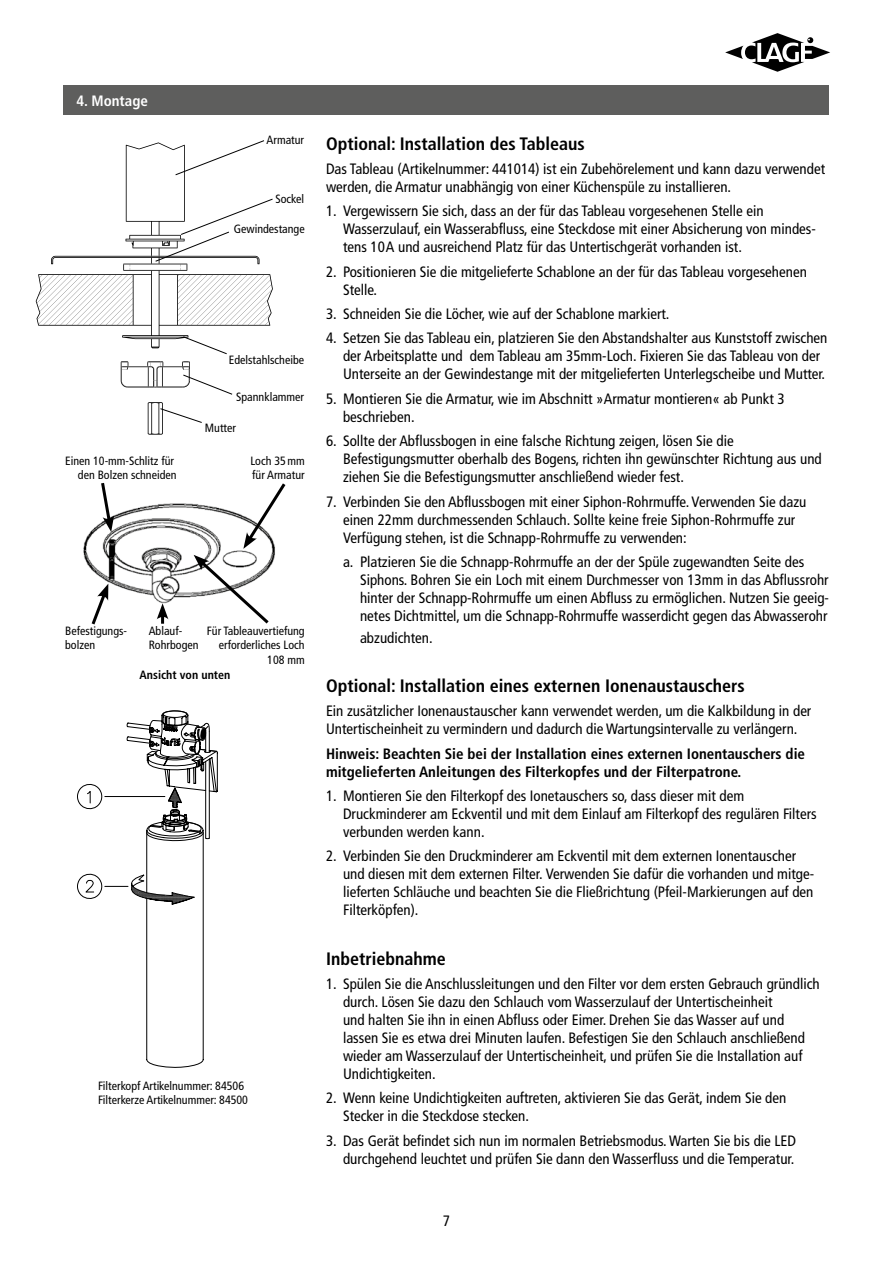
<style>
.page{position:relative;width:893px;height:1263px;background:#fff}
.page>*{position:absolute;margin:0;border:0;box-sizing:border-box;transform-origin:0 0}
.t1{font:700 condensed 18px "Frutiger LT Std";color:#000}
.t2{font:condensed 15px/18px "Frutiger LT Std";color:#000}
.t3{font:700 condensed 15px/18px "Frutiger LT Std";color:#000}
.t4{font:700 condensed 15px "Frutiger LT Std";color:#fff}
.t5{font:condensed 12px/14.4px "Frutiger LT Std";color:#000}
.t6{font:700 condensed 12px "Frutiger LT Std";color:#000}
</style>
<div class="page">
<svg style="left:725px;top:33px;width:105px;height:39px"></svg>
<div style="left:64px;top:85px;width:765px;height:30px;background:#5e5e5d"></div>
<img style="left:83px;top:503px;width:192px;height:100px">
<svg style="left:99px;top:482px;width:15px;height:50px"></svg>
<svg style="left:243px;top:483px;width:43px;height:66px"></svg>
<svg style="left:89px;top:584px;width:20px;height:41px"></svg>
<svg style="left:157px;top:603px;width:11px;height:21px"></svg>
<svg style="left:194px;top:555px;width:78px;height:69px"></svg>
<svg style="left:77px;top:710px;width:141px;height:358px"></svg>
<svg style="left:36px;top:142px;width:149px;height:293px"></svg>
<svg style="left:175px;top:140px;width:89px;height:36px"></svg>
<svg style="left:37px;top:198px;width:236px;height:197px"></svg>
<svg style="left:160px;top:408px;width:42px;height:15px"></svg>
<p class="t4" style="left:76px;top:92px;width:73px">4. Montage</p>
<p class="t5" style="left:267px;top:133px;width:39px">Armatur</p>
<p class="t5" style="left:275px;top:191px;width:30px">Sockel</p>
<p class="t5" style="left:234px;top:222px;width:72px">Gewindestange</p>
<p class="t5" style="left:229px;top:352px;width:77px">Edelstahlscheibe</p>
<p class="t5" style="left:236px;top:390px;width:69px">Spannklammer</p>
<p class="t5" style="left:205px;top:421px;width:33px">Mutter</p>
<p class="t5" style="left:65px;top:453px;width:113px;text-align:right">Einen 10-mm-Schlitz für den Bolzen schneiden</p>
<p class="t5" style="left:250px;top:453px;width:56px">Loch 35 mm für Armatur</p>
<p class="t5" style="left:65px;top:623px;width:63px">Befestigungs&shy;bolzen</p>
<p class="t5" style="left:207px;top:623px;width:99px;text-align:right">Für Tableauvertiefung erforderliches Loch<br>108 mm</p>
<p class="t5" style="left:149px;top:623px;width:51px">Ablauf-<br>Rohrbogen</p>
<p class="t6" style="left:140px;top:667px;width:92px">Ansicht von unten</p>
<p class="t5" style="left:98px;top:1078px;width:151px">Filterkopf Artikelnummer: 84506<br>Filterkerze Artikelnummer: 84500</p>
<p class="t1" style="left:326px;top:133px;width:260px">Optional: Installation des Tableaus</p>
<p class="t2" style="left:326px;top:160px;width:501px">Das Tableau (Artikelnummer: 441014) ist ein Zubehörelement und kann dazu verwendet werden, die Armatur unabhängig von einer Küchenspüle zu installieren.</p>
<p class="t2" style="left:343px;top:202px;width:474px;text-indent:-17px">1. Vergewissern Sie sich, dass an der für das Tableau vorgesehenen Stelle ein<br>Wasserzulauf, ein Wasserabfluss, eine Steckdose mit einer Absicherung von mindes&shy;tens 10 A und ausreichend Platz für das Untertischgerät vorhanden ist.</p>
<p class="t2" style="left:343px;top:263px;width:465px;text-indent:-17px">2. Positionieren Sie die mitgelieferte Schablone an der für das Tableau vorgesehenen<br>Stelle.</p>
<p class="t2" style="left:326px;top:305px;width:345px">3. Schneiden Sie die Löcher, wie auf der Schablone markiert.</p>
<p class="t2" style="left:343px;top:329px;width:486px;text-indent:-17px">4. Setzen Sie das Tableau ein, platzieren Sie den Abstandshalter aus Kunststoff zwischen der Arbeitsplatte und dem Tableau am 35mm-Loch. Fixieren Sie das Tableau von der<br>Unterseite an der Gewindestange mit der mitgelieferten Unterlegscheibe und Mutter.</p>
<p class="t2" style="left:343px;top:390px;width:443px;text-indent:-17px">5. Montieren Sie die Armatur, wie im Abschnitt »Armatur montieren« ab Punkt 3 beschrieben.</p>
<p class="t2" style="left:343px;top:432px;width:480px;text-indent:-17px">6. Sollte der Abflussbogen in eine falsche Richtung zeigen, lösen Sie die<br>Befestigungsmutter oberhalb des Bogens, richten ihn gewünschter Richtung aus und ziehen Sie die Befestigungsmutter anschließend wieder fest.</p>
<p class="t2" style="left:343px;top:492px;width:465px;text-indent:-17px">7. Verbinden Sie den Abflussbogen mit einer Siphon-Rohrmuffe. Verwenden Sie dazu einen 22mm durchmessenden Schlauch. Sollte keine freie Siphon-Rohrmuffe zur<br>Verfügung stehen, ist die Schnapp-Rohrmuffe zu verwenden:</p>
<p class="t2" style="left:360px;top:553px;width:470px;text-indent:-17px">a. Platzieren Sie die Schnapp-Rohrmuffe an der der Spüle zugewandten Seite des Siphons. Bohren Sie ein Loch mit einem Durchmesser von 13mm in das Abflussrohr hinter der Schnapp-Rohrmuffe um einen Abfluss zu ermöglichen. Nutzen Sie geeig&shy;netes Dichtmittel, um die Schnapp-Rohrmuffe wasserdicht gegen das Abwasserohr</p>
<p class="t2" style="left:360px;top:628px;width:74px">abzudichten.</p>
<p class="t1" style="left:326px;top:675px;width:420px">Optional: Installation eines externen Ionenaustauschers</p>
<p class="t2" style="left:326px;top:702px;width:487px">Ein zusätzlicher Ionenaustauscher kann verwendet werden, um die Kalkbildung in der<br>Untertischeinheit zu vermindern und dadurch die Wartungsintervalle zu verlängern.</p>
<p class="t3" style="left:326px;top:744px;width:481px">Hinweis: Beachten Sie bei der Installation eines externen Ionentauschers die mitgelieferten Anleitungen des Filterkopfes und der Filterpatrone.</p>
<p class="t2" style="left:343px;top:787px;width:475px;text-indent:-17px">1. Montieren Sie den Filterkopf des Ionetauschers so, dass dieser mit dem<br>Druckminderer am Eckventil und mit dem Einlauf am Filterkopf des regulären Filters verbunden werden kann.</p>
<p class="t2" style="left:343px;top:847px;width:473px;text-indent:-17px">2. Verbinden Sie den Druckminderer am Eckventil mit dem externen Ionentauscher und diesen mit dem externen Filter. Verwenden Sie dafür die vorhanden und mitge&shy;lieferten Schläuche und beachten Sie die Fließrichtung (Pfeil-Markierungen auf den Filterköpfen).</p>
<p class="t1" style="left:326px;top:948px;width:121px">Inbetriebnahme</p>
<p class="t2" style="left:343px;top:975px;width:478px;text-indent:-17px">1. Spülen Sie die Anschlussleitungen und den Filter vor dem ersten Gebrauch gründlich durch. Lösen Sie dazu den Schlauch vom Wasserzulauf der Untertischeinheit<br>und halten Sie ihn in einen Abfluss oder Eimer. Drehen Sie das Wasser auf und lassen Sie es etwa drei Minuten laufen. Befestigen Sie den Schlauch anschließend wieder am Wasserzulauf der Untertischeinheit, und prüfen Sie die Installation auf Undichtigkeiten.</p>
<p class="t2" style="left:343px;top:1089px;width:445px;text-indent:-17px">2. Wenn keine Undichtigkeiten auftreten, aktivieren Sie das Gerät, indem Sie den<br>Stecker in die Steckdose stecken.</p>
<p class="t2" style="left:326px;top:1132px;width:472px;text-align:right">3. Das Gerät befindet sich nun im normalen Betriebsmodus. Warten Sie bis die LED durchgehend leuchtet und prüfen Sie dann den Wasserfluss und die Temperatur.</p>
<p class="t2" style="left:443px;top:1212px;width:9px">7</p>
</div>
